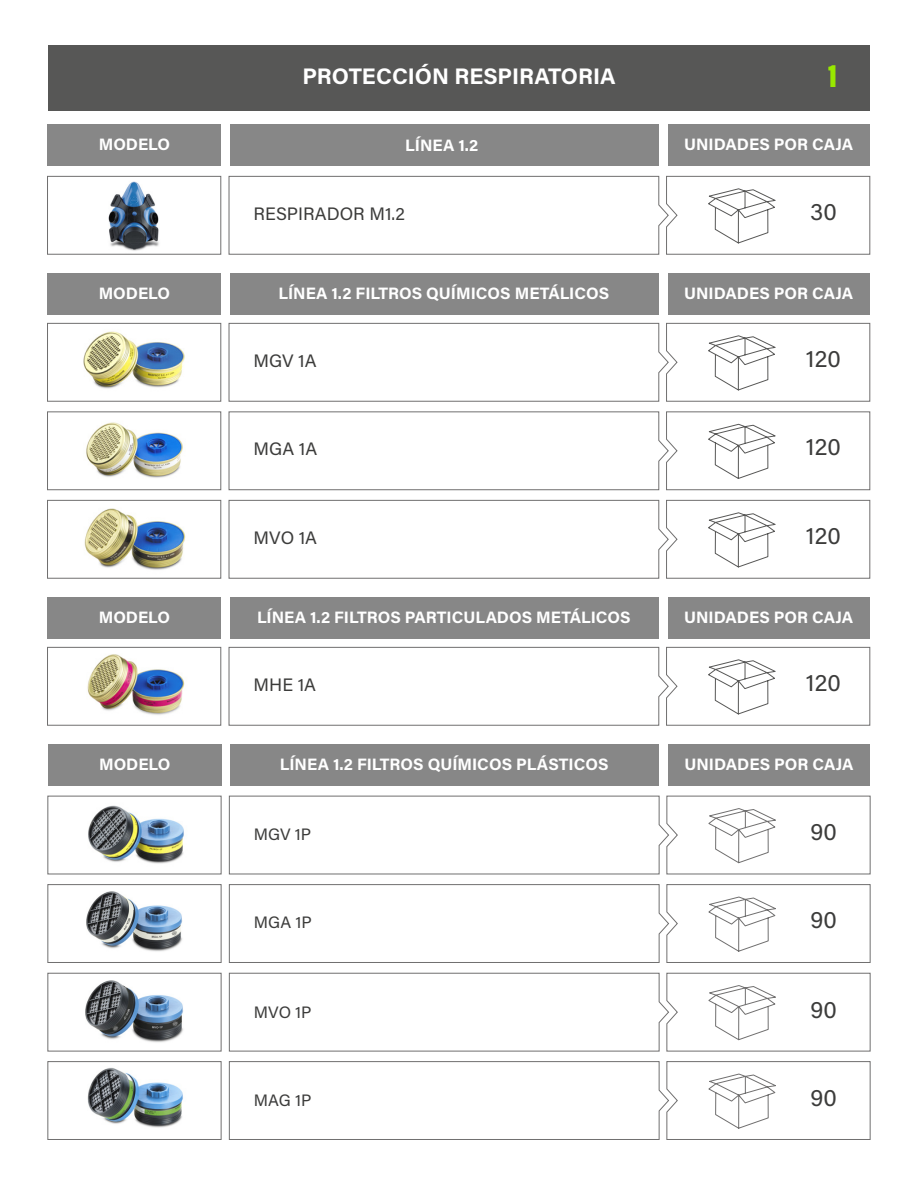
<style>
.page{position:relative;width:918px;height:1188px;background:#fff}
.page>*{position:absolute;margin:0;border:0;box-sizing:border-box;transform-origin:0 0}
.t1{font:900 33px "Acumin Pro Cond";color:#98e800}
.t2{font:24px "Acumin Pro";letter-spacing:.005em;color:#3c3c3b}
.t3{font:700 22.5px "Acumin Pro";color:#fff}
.t4{font:18px "Acumin Pro";color:#3c3c3b}
.t5{font:700 16.5px "Acumin Pro";color:#fff}
.t6{font:16.5px "Acumin Pro";color:#3c3c3b}
</style>
<div class="page">
<img style="left:77px;top:638px;width:114px;height:77px">
<img style="left:74px;top:314px;width:120px;height:75px">
<img style="left:86px;top:422px;width:97px;height:56px">
<img style="left:75px;top:490px;width:118px;height:80px">
<img style="left:91px;top:175px;width:86px;height:76px">
<div style="left:48px;top:46px;width:822px;height:65px;background:#575756"></div>
<div style="left:668px;top:125px;width:202px;height:41px;background:#878787"></div>
<div style="left:48px;top:125px;width:173px;height:41px;background:#878787"></div>
<div style="left:230px;top:125px;width:429px;height:41px;background:#878787"></div>
<div style="left:47px;top:176px;width:174px;height:79px;border:1px solid #706f6f"></div>
<div style="left:47px;top:323px;width:174px;height:79px;border:1px solid #706f6f"></div>
<div style="left:47px;top:411px;width:174px;height:79px;border:1px solid #706f6f"></div>
<div style="left:47px;top:500px;width:174px;height:79px;border:1px solid #706f6f"></div>
<svg style="left:228px;top:176px;width:643px;height:79px"></svg>
<svg style="left:228px;top:323px;width:643px;height:79px"></svg>
<svg style="left:228px;top:411px;width:643px;height:79px"></svg>
<svg style="left:228px;top:500px;width:643px;height:79px"></svg>
<div style="left:668px;top:273px;width:202px;height:41px;background:#878787"></div>
<div style="left:48px;top:273px;width:173px;height:41px;background:#878787"></div>
<div style="left:230px;top:273px;width:429px;height:41px;background:#878787"></div>
<div style="left:47px;top:647px;width:174px;height:79px;border:1px solid #706f6f"></div>
<svg style="left:228px;top:647px;width:643px;height:79px"></svg>
<div style="left:668px;top:597px;width:202px;height:41px;background:#878787"></div>
<div style="left:48px;top:597px;width:173px;height:41px;background:#878787"></div>
<div style="left:230px;top:597px;width:429px;height:41px;background:#878787"></div>
<img style="left:79px;top:1051px;width:111px;height:77px">
<img style="left:78px;top:795px;width:114px;height:97px">
<img style="left:87px;top:892px;width:95px;height:60px">
<div style="left:47px;top:796px;width:175px;height:78px;border:1px solid #706f6f"></div>
<div style="left:47px;top:884px;width:175px;height:79px;border:1px solid #706f6f"></div>
<svg style="left:229px;top:795px;width:642px;height:80px"></svg>
<svg style="left:229px;top:884px;width:642px;height:79px"></svg>
<svg style="left:229px;top:1061px;width:642px;height:79px"></svg>
<div style="left:47px;top:1061px;width:175px;height:79px;border:1px solid #706f6f"></div>
<svg style="left:229px;top:972px;width:642px;height:80px"></svg>
<div style="left:47px;top:973px;width:175px;height:78px;border:1px solid #706f6f"></div>
<img style="left:85px;top:981px;width:98px;height:62px">
<div style="left:668px;top:745px;width:202px;height:41px;background:#878787"></div>
<div style="left:48px;top:745px;width:174px;height:41px;background:#878787"></div>
<div style="left:230px;top:745px;width:429px;height:41px;background:#878787"></div>
<p class="t5" style="left:99px;top:133px;width:73px">MODELO</p>
<h3 class="t3" style="left:302px;top:61px;width:315px">PROTECCIÓN RESPIRATORIA</h3>
<h1 class="t1" style="left:828px;top:54px;width:11px">1</h1>
<p class="t5" style="left:405px;top:133px;width:75px">LÍNEA 1.2</p>
<p class="t5" style="left:684px;top:133px;width:171px">UNIDADES POR CAJA</p>
<p class="t4" style="left:253px;top:201px;width:153px">RESPIRADOR M1.2</p>
<h2 class="t2" style="left:810px;top:195px;width:28px">30</h2>
<p class="t5" style="left:99px;top:281px;width:73px">MODELO</p>
<p class="t5" style="left:278px;top:282px;width:332px">LÍNEA 1.2 FILTROS QUÍMICOS METÁLICOS</p>
<p class="t5" style="left:684px;top:281px;width:171px">UNIDADES POR CAJA</p>
<p class="t4" style="left:253px;top:348px;width:65px">MGV 1A</p>
<h2 class="t2" style="left:806px;top:342px;width:37px">120</h2>
<p class="t4" style="left:253px;top:437px;width:65px">MGA 1A</p>
<h2 class="t2" style="left:806px;top:430px;width:37px">120</h2>
<p class="t4" style="left:253px;top:526px;width:65px">MVO 1A</p>
<h2 class="t2" style="left:806px;top:519px;width:37px">120</h2>
<p class="t5" style="left:99px;top:605px;width:73px">MODELO</p>
<p class="t5" style="left:257px;top:606px;width:375px">LÍNEA 1.2 FILTROS PARTICULADOS METÁLICOS</p>
<p class="t5" style="left:684px;top:605px;width:171px">UNIDADES POR CAJA</p>
<p class="t4" style="left:253px;top:672px;width:64px">MHE 1A</p>
<h2 class="t2" style="left:806px;top:666px;width:37px">120</h2>
<p class="t5" style="left:99px;top:753px;width:73px">MODELO</p>
<p class="t5" style="left:280px;top:753px;width:330px">LÍNEA 1.2 FILTROS QUÍMICOS PLÁSTICOS</p>
<p class="t5" style="left:684px;top:753px;width:171px">UNIDADES POR CAJA</p>
<p class="t6" style="left:254px;top:822px;width:59px">MGV 1P</p>
<p class="t6" style="left:254px;top:911px;width:60px">MGA 1P</p>
<h2 class="t2" style="left:811px;top:815px;width:28px">90</h2>
<h2 class="t2" style="left:811px;top:903px;width:28px">90</h2>
<p class="t6" style="left:254px;top:1001px;width:59px">MVO 1P</p>
<h2 class="t2" style="left:811px;top:993px;width:28px">90</h2>
<p class="t6" style="left:254px;top:1088px;width:59px">MAG 1P</p>
<h2 class="t2" style="left:811px;top:1081px;width:28px">90</h2>
</div>
